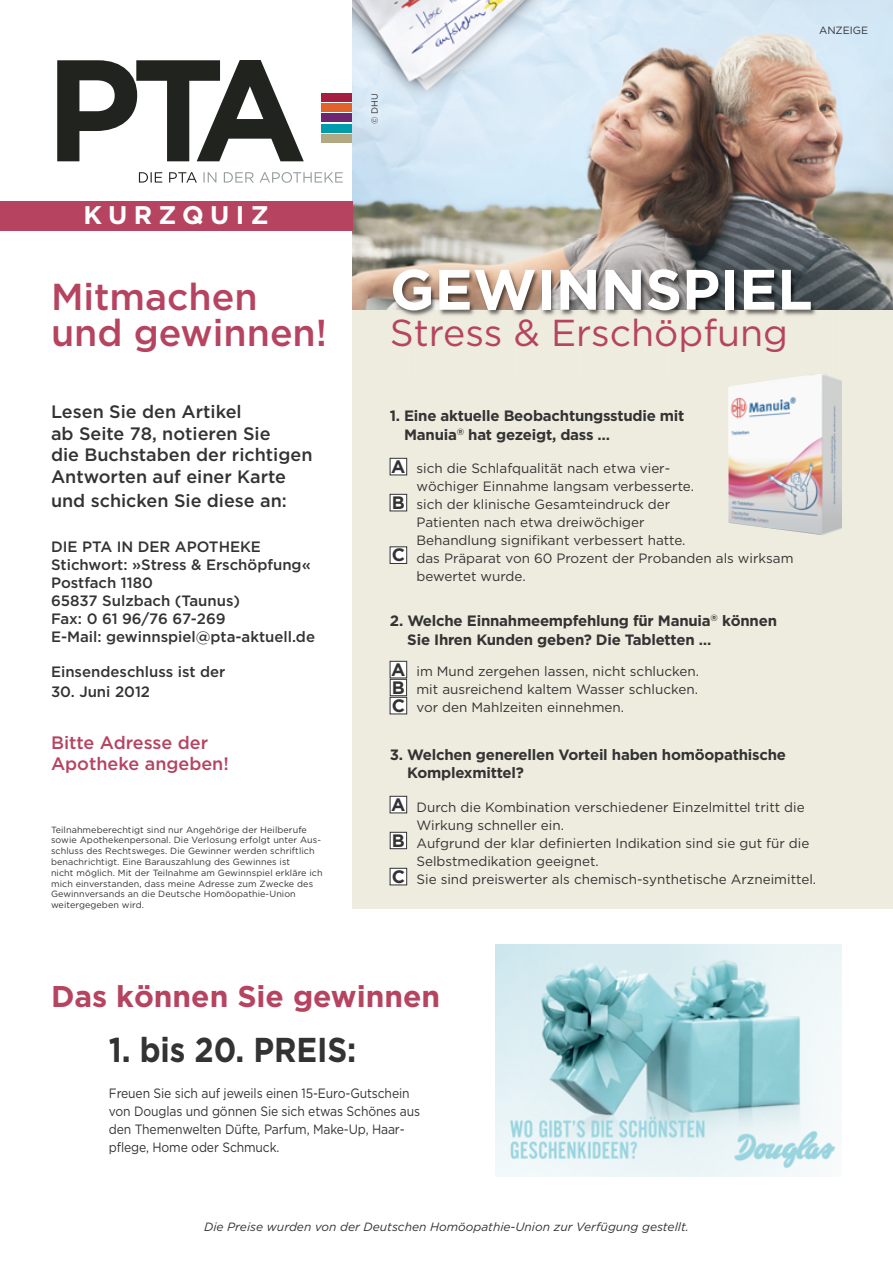
<style>
.page{position:relative;width:893px;height:1263px;background:#fff}
.page>*{position:absolute;margin:0;border:0;box-sizing:border-box;transform-origin:0 0}
.t1{font:700 57px "Gotham";color:#fff}
.t2{font:500 37.5px/36px "Gotham";color:#b64461}
.t3{font:37.5px "Gotham";color:#b64461}
.t4{font:700 34.5px "Gotham";letter-spacing:-.005em;color:#343334;scale:.9 1}
.t5{font:700 30px "Gotham";color:#b64461}
.t6{font:700 25.5px "Gotham";letter-spacing:.25em;color:#fff}
.t7{font:500 18px/21.6px "Gotham";color:#343334}
.t8{font:500 18px/21.6px "Gotham";color:#b64461}
.t9{font:700 18px/36px "Gotham";color:#343334;text-align:justify}
.t10{font:700 15px/18.3px "Gotham";letter-spacing:-.015em;color:#343334}
.t11{font:500 15px/18px "Gotham";color:#343334}
.t12{font:13.5px/18px "Gotham";color:#343334}
.t13{font:13.5px/18px "Gotham";color:#343334;scale:.9 1}
.t14{font:italic 12px "Gotham";color:#343334}
.t15{font:10.5px "Gotham";color:#343334}
.t16{font:9px/10.8px "Gotham";letter-spacing:.01em;color:#343334}
</style>
<div class="page">
<div style="left:322px;top:93px;width:30px;height:9px;background:#a51e40"></div>
<div style="left:322px;top:103px;width:30px;height:9px;background:#df632a"></div>
<div style="left:322px;top:114px;width:30px;height:8px;background:#6c2770"></div>
<div style="left:322px;top:124px;width:30px;height:8px;background:#009cab"></div>
<div style="left:322px;top:134px;width:30px;height:9px;background:#b2a982"></div>
<svg style="left:203px;top:172px;width:140px;height:11px"></svg>
<svg style="left:139px;top:172px;width:58px;height:11px"></svg>
<svg style="left:57px;top:60px;width:247px;height:101px"></svg>
<div style="left:352px;top:224px;width:541px;height:684px;background:#eeecde"></div>
<img style="left:352px;top:0;width:541px;height:310px">
<div style="left:390px;top:458px;width:17px;height:17px;background:#fff"></div>
<div style="left:390px;top:458px;width:17px;height:17px;border:1px solid #343334"></div>
<div style="left:390px;top:494px;width:17px;height:17px;background:#fff"></div>
<div style="left:390px;top:494px;width:17px;height:17px;border:1px solid #343334"></div>
<div style="left:390px;top:547px;width:17px;height:16px;background:#fff"></div>
<div style="left:390px;top:547px;width:17px;height:17px;border:1px solid #343334"></div>
<div style="left:390px;top:661px;width:17px;height:17px;background:#fff"></div>
<div style="left:390px;top:661px;width:17px;height:17px;border:1px solid #343334"></div>
<div style="left:390px;top:679px;width:17px;height:17px;background:#fff"></div>
<div style="left:390px;top:679px;width:17px;height:17px;border:1px solid #343334"></div>
<div style="left:390px;top:697px;width:17px;height:17px;background:#fff"></div>
<div style="left:390px;top:697px;width:17px;height:17px;border:1px solid #343334"></div>
<img style="left:728px;top:375px;width:114px;height:160px">
<div style="left:0;top:201px;width:352px;height:30px;background:#b64461"></div>
<div style="left:390px;top:796px;width:17px;height:17px;background:#fff"></div>
<div style="left:390px;top:796px;width:17px;height:17px;border:1px solid #343334"></div>
<div style="left:390px;top:832px;width:17px;height:17px;background:#fff"></div>
<div style="left:390px;top:832px;width:17px;height:17px;border:1px solid #343334"></div>
<div style="left:390px;top:868px;width:17px;height:17px;background:#fff"></div>
<div style="left:390px;top:868px;width:17px;height:17px;border:1px solid #343334"></div>
<img style="left:495px;top:944px;width:347px;height:232px">
<img style="left:357px;top:239px;width:533px;height:77px">
<svg style="left:814px;top:373px;width:12px;height:2px"></svg>
<h3 class="t6" style="left:84px;top:206px;width:187px">KURZQUIZ</h3>
<h2 class="t2" style="left:51px;top:281px;width:278px">Mitmachen und gewinnen!</h2>
<h3 class="t7" style="left:51px;top:402px;width:263px">Lesen Sie den Artikel<br>ab Seite 78, notieren Sie<br>die Buchstaben der richtigen<br>Antworten auf einer Karte</h3>
<h3 class="t7" style="left:51px;top:491px;width:237px">und schicken Sie diese an:</h3>
<p class="t11" style="left:51px;top:539px;width:266px">DIE PTA IN DER APOTHEKE<br>Stichwort: »Stress &amp; Erschöpfung«<br>Postfach 1180<br>65837 Sulzbach (Taunus)<br>Fax: 0 61 96/76 67-269<br>E-Mail: gewinnspiel@pta-aktuell.de</p>
<p class="t11" style="left:51px;top:663px;width:176px">Einsendeschluss ist der</p>
<p class="t11" style="left:51px;top:684px;width:101px">30. Juni 2012</p>
<h3 class="t8" style="left:51px;top:733px;width:179px">Bitte Adresse der<br>Apotheke angeben!</h3>
<p class="t16" style="left:51px;top:825px;width:273px">Teilnahmeberechtigt sind nur Angehörige der Heilberufe sowie Apothekenpersonal. Die Verlosung erfolgt unter Aus&shy;schluss des Rechtsweges. Die Gewinner werden schriftlich benachrichtigt. Eine Barauszahlung des Gewinnes ist<br>nicht möglich. Mit der Teilnahme am Gewinnspiel erkläre ich mich einverstanden, dass meine Adresse zum Zwecke des Gewinnversands an die Deutsche Homöopathie-Union weitergegeben wird.</p>
<p class="t16" style="left:370px;top:124px;width:32px;rotate:-90deg">© DHU</p>
<p class="t15" style="left:819px;top:26px;width:51px">ANZEIGE</p>
<h1 class="t1" style="left:390px;top:268px;width:424px">GEWINNSPIEL</h1>
<h2 class="t3" style="left:390px;top:318px;width:400px">Stress &amp; Erschöpfung</h2>
<p class="t10" style="left:404px;top:408px;width:282px;text-indent:-14px">1. Eine aktuelle Beobachtungsstudie mit<br>Manuia<sup>®</sup> hat gezeigt, dass …</p>
<h3 class="t9" style="left:391px;top:450px;width:16px">A<br>B</h3>
<h3 class="t9" style="left:392px;top:538px;width:15px">C</h3>
<p class="t12" style="left:416px;top:460px;width:379px">sich die Schlafqualität nach etwa vier-<br>wöchiger Einnahme langsam verbesserte.<br>sich der klinische Gesamteindruck der<br>Patienten nach etwa dreiwöchiger<br>Behandlung signifikant verbessert hatte.<br>das Präparat von 60 Prozent der Probanden als wirksam bewertet wurde.</p>
<p class="t10" style="left:407px;top:613px;width:371px;text-indent:-17px">2. Welche Einnahmeempfehlung für Manuia<sup>®</sup> können<br>Sie Ihren Kunden geben? Die Tabletten …</p>
<h3 class="t9" style="left:391px;top:662px;width:16px;line-height:18px">A B C</h3>
<p class="t12" style="left:416px;top:663px;width:284px;text-align:justify">im Mund zergehen lassen, nicht schlucken. mit ausreichend kaltem Wasser schlucken. vor den Mahlzeiten einnehmen.</p>
<p class="t10" style="left:407px;top:746px;width:380px;text-indent:-17px">3. Welchen generellen Vorteil haben homöopathische<br>Komplexmittel?</p>
<h3 class="t9" style="left:391px;top:788px;width:16px">A B C</h3>
<p class="t12" style="left:416px;top:799px;width:401px">Durch die Kombination verschiedener Einzelmittel tritt die Wirkung schneller ein.<br>Aufgrund der klar definierten Indikation sind sie gut für die Selbstmedikation geeignet.<br>Sie sind preiswerter als chemisch-synthetische Arzneimittel.</p>
<h3 class="t5" style="left:51px;top:985px;width:391px">Das können Sie gewinnen</h3>
<h3 class="t4" style="left:109px;top:1037px;width:277px">1. bis 20. PREIS:</h3>
<p class="t13" style="left:109px;top:1085px;width:348px">Freuen Sie sich auf jeweils einen 15-Euro-Gutschein von Douglas und gönnen Sie sich etwas Schönes aus den Themenwelten Düfte, Parfum, Make-Up, Haar&shy;pflege, Home oder Schmuck.</p>
<p class="t14" style="left:204px;top:1222px;width:486px">Die Preise wurden von der Deutschen Homöopathie-Union zur Verfügung gestellt.</p>
</div>
